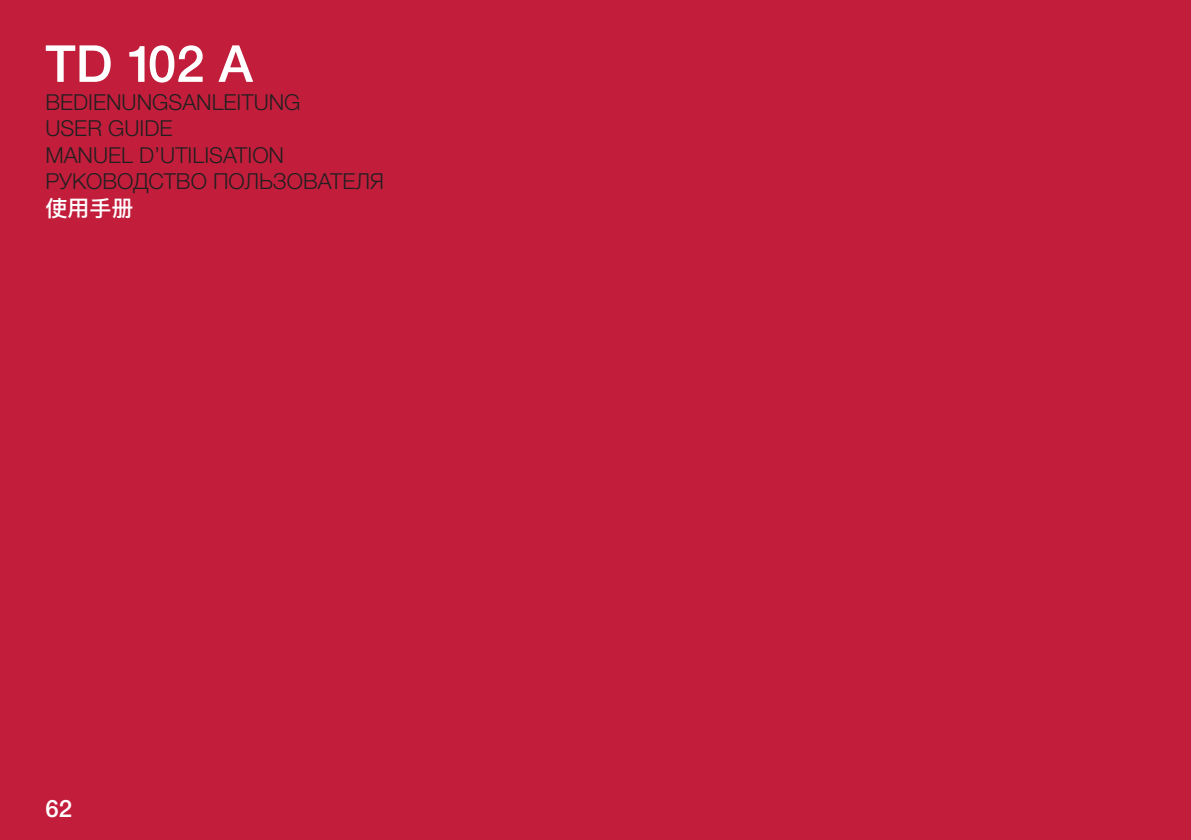
<style>
.page{position:relative;width:1191px;height:840px;background:#fff}
.page>*{position:absolute;margin:0;border:0;box-sizing:border-box;transform-origin:0 0}
.t1{font:500 51px "Helvetica Neue LTW1 G";color:#fff}
.t2{font:500 24px "Helvetica Neue LTW1 G";color:#fff}
.t3{font:300 22px/26.4px "Helvetica Neue LTW1 G";color:#231f20}
.t4{font:500 22px "Ping Fang SC";color:#fff}
</style>
<div class="page">
<div style="left:0;top:777px;width:1191px;height:62px;background:#c21e3c"></div>
<div style="left:0;top:0;width:1191px;height:785px;background:#c21e3c"></div>
<h1 class="t1" style="left:45px;top:33px;width:209px">TD 102 A</h1>
<p class="t3" style="left:45px;top:89px;width:340px">BEDIENUNGSANLEITUNG<br>USER GUIDE<br>MANUEL D’UTILISATION<br>РУКОВОДСТВО ПОЛЬЗОВАТЕЛЯ</p>
<p class="t4" style="left:45px;top:194px;width:89px">使用手册</p>
<p class="t2" style="left:45px;top:793px;width:28px">62</p>
</div>
